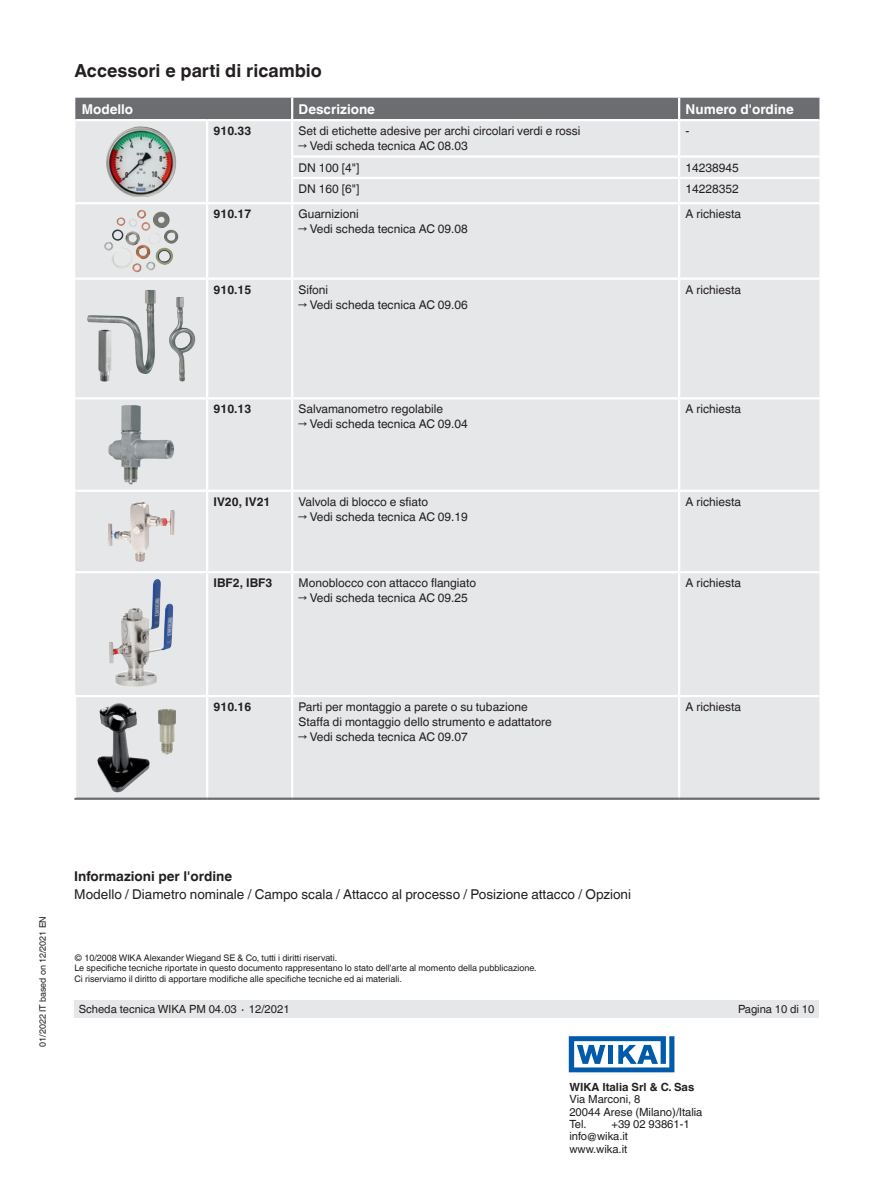
<style>
.page{position:relative;width:893px;height:1188px;background:#fff}
.page>*{position:absolute;margin:0;border:0;box-sizing:border-box;transform-origin:0 0}
.t1{font:700 18px "Helvetica World";color:#231f20}
.t2{font:13.5px "Helvetica World";color:#231f20}
.t3{font:700 13.5px "Helvetica World";color:#fff}
.t4{font:700 13.5px "Helvetica World";color:#231f20}
.t5{font:12px/15px "Helvetica World";color:#231f20}
.t6{font:700 12px "Helvetica World";color:#231f20}
.t7{font:11.25px/12.3px "Helvetica World";color:#231f20}
.t8{font:700 11.25px "Helvetica World";color:#231f20}
.t9{font:9px/10.5px "Helvetica World";color:#231f20}
</style>
<div class="page">
<div style="left:74px;top:1000px;width:745px;height:18px;background:#e6e7e9"></div>
<svg style="left:569px;top:1036px;width:105px;height:36px"></svg>
<div style="left:75px;top:98px;width:744px;height:21px;background:#6c6d70"></div>
<div style="left:75px;top:121px;width:744px;height:677px;background:#e6e7e9"></div>
<hr style="left:291px;top:98px;width:2px;height:21px;background:#fff">
<hr style="left:678px;top:98px;width:2px;height:21px;background:#fff">
<hr style="left:206px;top:121px;width:2px;height:36px;background:#fff">
<hr style="left:206px;top:157px;width:2px;height:21px;background:#fff">
<hr style="left:206px;top:178px;width:2px;height:24px;background:#fff">
<hr style="left:291px;top:121px;width:2px;height:34px;background:#fff">
<hr style="left:678px;top:121px;width:2px;height:34px;background:#fff">
<hr style="left:291px;top:155px;width:388px;height:3px;background:#fff">
<svg style="left:291px;top:158px;width:2px;height:19px"></svg>
<hr style="left:679px;top:155px;width:140px;height:3px;background:#fff">
<svg style="left:678px;top:158px;width:2px;height:19px"></svg>
<hr style="left:291px;top:177px;width:388px;height:2px;background:#fff">
<hr style="left:291px;top:179px;width:2px;height:23px;background:#fff">
<hr style="left:679px;top:177px;width:140px;height:2px;background:#fff">
<hr style="left:678px;top:179px;width:2px;height:23px;background:#fff">
<hr style="left:75px;top:202px;width:132px;height:2px;background:#fff">
<hr style="left:207px;top:202px;width:85px;height:2px;background:#fff">
<hr style="left:206px;top:204px;width:2px;height:74px;background:#fff">
<hr style="left:292px;top:202px;width:387px;height:2px;background:#fff">
<hr style="left:291px;top:204px;width:2px;height:74px;background:#fff">
<hr style="left:679px;top:202px;width:140px;height:2px;background:#fff">
<hr style="left:678px;top:204px;width:2px;height:74px;background:#fff">
<hr style="left:75px;top:278px;width:132px;height:2px;background:#fff">
<hr style="left:207px;top:278px;width:85px;height:2px;background:#fff">
<hr style="left:206px;top:280px;width:2px;height:117px;background:#fff">
<hr style="left:292px;top:278px;width:387px;height:2px;background:#fff">
<hr style="left:291px;top:280px;width:2px;height:117px;background:#fff">
<hr style="left:679px;top:278px;width:140px;height:2px;background:#fff">
<hr style="left:678px;top:280px;width:2px;height:117px;background:#fff">
<hr style="left:75px;top:397px;width:132px;height:2px;background:#fff">
<hr style="left:207px;top:397px;width:85px;height:2px;background:#fff">
<hr style="left:206px;top:399px;width:2px;height:91px;background:#fff">
<hr style="left:292px;top:397px;width:387px;height:2px;background:#fff">
<hr style="left:291px;top:399px;width:2px;height:91px;background:#fff">
<hr style="left:679px;top:397px;width:140px;height:2px;background:#fff">
<hr style="left:678px;top:399px;width:2px;height:91px;background:#fff">
<hr style="left:75px;top:490px;width:132px;height:2px;background:#fff">
<hr style="left:207px;top:490px;width:85px;height:2px;background:#fff">
<hr style="left:206px;top:492px;width:2px;height:79px;background:#fff">
<hr style="left:292px;top:490px;width:387px;height:2px;background:#fff">
<hr style="left:291px;top:492px;width:2px;height:79px;background:#fff">
<hr style="left:679px;top:490px;width:140px;height:2px;background:#fff">
<hr style="left:678px;top:492px;width:2px;height:79px;background:#fff">
<hr style="left:75px;top:571px;width:132px;height:2px;background:#fff">
<hr style="left:207px;top:571px;width:85px;height:2px;background:#fff">
<hr style="left:206px;top:573px;width:2px;height:122px;background:#fff">
<hr style="left:292px;top:571px;width:387px;height:2px;background:#fff">
<hr style="left:291px;top:573px;width:2px;height:122px;background:#fff">
<hr style="left:679px;top:571px;width:140px;height:2px;background:#fff">
<hr style="left:678px;top:573px;width:2px;height:122px;background:#fff">
<hr style="left:74px;top:695px;width:133px;height:2px;background:#fff">
<hr style="left:207px;top:695px;width:85px;height:2px;background:#fff">
<hr style="left:206px;top:697px;width:2px;height:101px;background:#fff">
<hr style="left:292px;top:695px;width:387px;height:2px;background:#fff">
<hr style="left:291px;top:697px;width:2px;height:101px;background:#fff">
<hr style="left:679px;top:695px;width:140px;height:2px;background:#fff">
<hr style="left:678px;top:697px;width:2px;height:101px;background:#fff">
<hr style="left:74px;top:798px;width:133px;height:2px;background:#6c6d70">
<hr style="left:207px;top:798px;width:85px;height:2px;background:#6c6d70">
<hr style="left:292px;top:798px;width:387px;height:2px;background:#6c6d70">
<hr style="left:679px;top:798px;width:140px;height:2px;background:#6c6d70">
<hr style="left:74px;top:697px;width:2px;height:101px;background:#fff">
<img style="left:105px;top:127px;width:73px;height:70px">
<img style="left:104px;top:210px;width:74px;height:42px">
<img style="left:87px;top:290px;width:69px;height:84px">
<img style="left:169px;top:297px;width:27px;height:85px">
<img style="left:98px;top:330px;width:14px;height:52px">
<img style="left:108px;top:405px;width:66px;height:79px">
<img style="left:123px;top:502px;width:18px;height:29px">
<img style="left:109px;top:579px;width:64px;height:108px">
<img style="left:158px;top:709px;width:18px;height:46px">
<img style="left:97px;top:703px;width:21px;height:78px">
<h1 class="t1" style="left:74px;top:60px;width:249px">Accessori e parti di ricambio</h1>
<p class="t3" style="left:82px;top:101px;width:53px">Modello</p>
<p class="t3" style="left:299px;top:101px;width:78px">Descrizione</p>
<p class="t3" style="left:685px;top:101px;width:110px">Numero d'ordine</p>
<p class="t6" style="left:213px;top:124px;width:39px">910.33</p>
<p class="t5" style="left:299px;top:123px;width:283px">Set di etichette adesive per archi circolari verdi e rossi</p>
<p class="t5" style="left:299px;top:138px;width:171px">→ Vedi scheda tecnica AC 08.03</p>
<p class="t5" style="left:685px;top:123px;width:5px">-</p>
<p class="t5" style="left:299px;top:160px;width:62px">DN 100 [4"]</p>
<p class="t5" style="left:685px;top:160px;width:55px">14238945</p>
<p class="t5" style="left:299px;top:181px;width:62px">DN 160 [6"]</p>
<p class="t5" style="left:685px;top:181px;width:55px">14228352</p>
<p class="t6" style="left:213px;top:207px;width:39px">910.17</p>
<p class="t5" style="left:299px;top:207px;width:62px">Guarnizioni</p>
<p class="t5" style="left:299px;top:222px;width:171px">→ Vedi scheda tecnica AC 09.08</p>
<p class="t5" style="left:685px;top:207px;width:57px">A richiesta</p>
<p class="t6" style="left:213px;top:283px;width:39px">910.15</p>
<p class="t5" style="left:299px;top:282px;width:31px">Sifoni</p>
<p class="t5" style="left:299px;top:297px;width:171px">→ Vedi scheda tecnica AC 09.06</p>
<p class="t5" style="left:685px;top:282px;width:57px">A richiesta</p>
<p class="t6" style="left:213px;top:402px;width:39px">910.13</p>
<p class="t5" style="left:299px;top:402px;width:146px">Salvamanometro regolabile</p>
<p class="t5" style="left:299px;top:417px;width:171px">→ Vedi scheda tecnica AC 09.04</p>
<p class="t5" style="left:685px;top:402px;width:57px">A richiesta</p>
<p class="t6" style="left:213px;top:495px;width:59px">IV20, IV21</p>
<p class="t5" style="left:299px;top:494px;width:131px">Valvola di blocco e sfiato</p>
<p class="t5" style="left:299px;top:509px;width:171px">→ Vedi scheda tecnica AC 09.19</p>
<p class="t5" style="left:685px;top:494px;width:57px">A richiesta</p>
<p class="t6" style="left:213px;top:576px;width:60px">IBF2, IBF3</p>
<p class="t5" style="left:299px;top:576px;width:179px">Monoblocco con attacco flangiato</p>
<p class="t5" style="left:299px;top:591px;width:171px">→ Vedi scheda tecnica AC 09.25</p>
<p class="t5" style="left:685px;top:576px;width:57px">A richiesta</p>
<p class="t6" style="left:213px;top:700px;width:39px">910.16</p>
<p class="t5" style="left:299px;top:699px;width:255px">Parti per montaggio a parete o su tubazione<br>Staffa di montaggio dello strumento e adattatore</p>
<p class="t5" style="left:299px;top:729px;width:171px">→ Vedi scheda tecnica AC 09.07</p>
<p class="t5" style="left:685px;top:699px;width:57px">A richiesta</p>
<p class="t9" style="left:37px;top:1047px;width:132px;rotate:-90deg">01/2022 IT based on 12/2021 EN</p>
<p class="t4" style="left:74px;top:869px;width:159px">Informazioni per l'ordine</p>
<p class="t2" style="left:74px;top:887px;width:558px">Modello / Diametro nominale / Campo scala / Attacco al processo / Posizione attacco / Opzioni</p>
<p class="t9" style="left:74px;top:952px;width:464px">© 10/2008 WIKA Alexander Wiegand SE &amp; Co, tutti i diritti riservati.<br>Le specifiche tecniche riportate in questo documento rappresentano lo stato dell'arte al momento della pubblicazione.<br>Ci riserviamo il diritto di apportare modifiche alle specifiche tecniche ed ai materiali.</p>
<p class="t7" style="left:79px;top:1003px;width:212px">Scheda tecnica WIKA PM 04.03 ∙ 12/2021</p>
<p class="t7" style="left:738px;top:1003px;width:78px">Pagina 10 di 10</p>
<p class="t8" style="left:569px;top:1081px;width:126px">WIKA Italia Srl &amp; C. Sas</p>
<p class="t7" style="left:569px;top:1093px;width:135px">Via Marconi, 8<br>20044 Arese (Milano)/Italia<br>Tel.</p>
<p class="t7" style="left:569px;top:1118px;width:122px;text-indent:42px">+39 02 93861-1 info@wika.it<br>www.wika.it</p>
</div>
